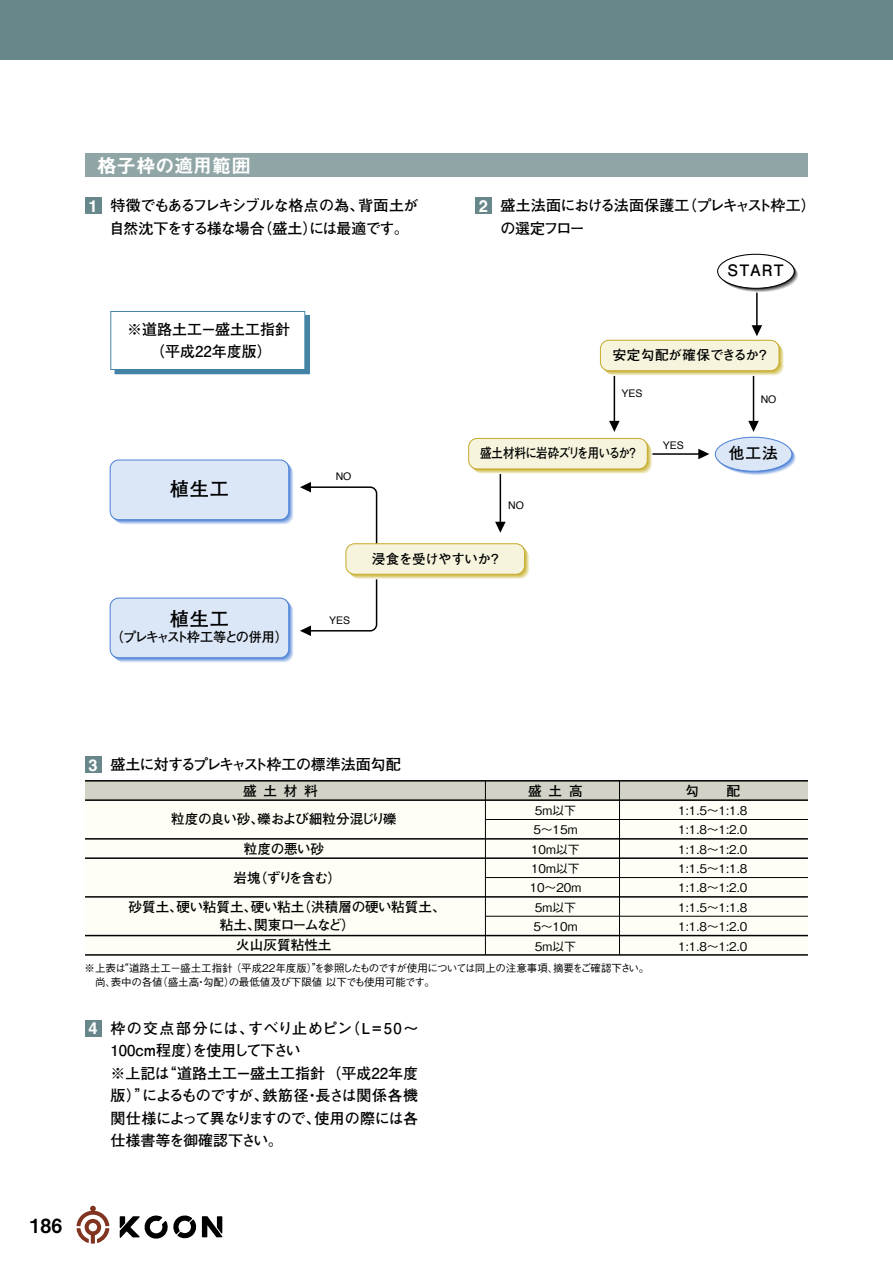
<style>
.page{position:relative;width:893px;height:1263px;background:#fff}
.page>*{position:absolute;margin:0;border:0;box-sizing:border-box;transform-origin:0 0}
.t1{font:19.5px "Midashi Go Pro MB31";letter-spacing:-.02em;color:#fff}
.t2{font:19.5px "Midashi Go Pro MB31";color:#000}
.t3{font:700 19.2px "Futo Go B101 Pro";letter-spacing:.05em;color:#000}
.t4{font:700 16.5px "Helvetica";color:#fff}
.t5{font:700 15.75px "Futo Go B101 Pro";letter-spacing:.06em;color:#000}
.t6{font:700 15px/22.5px "Futo Go B101 Pro";color:#000}
.t7{font:700 15px/22.5px "Futo Go B101 Pro";letter-spacing:-.065em;color:#000}
.t8{font:700 15px/22.5px "Futo Go B101 Pro";letter-spacing:-.085em;color:#000}
.t9{font:700 15px "Futo Go B101 Pro";letter-spacing:-.05em;color:#000}
.t10{font:700 13.65px/29.4px "Futo Go B101 Pro";letter-spacing:-.02em;color:#000;text-align:center}
.t11{font:700 13.65px/19.8px "Futo Go B101 Pro";color:#000;text-align:center}
.t12{font:700 13.5px "Futo Go B101 Pro";letter-spacing:-.04em;color:#000;scale:.85 1}
.t13{font:700 13.5px "Futo Go B101 Pro";letter-spacing:-.135em;color:#000}
.t14{font:700 13.5px "Futo Go B101 Pro";letter-spacing:.015em;color:#000}
.t15{font:700 13.5px "Futo Go B101 Pro";letter-spacing:-.04em;color:#000}
.t16{font:500 12px/19.4px "Gothic BBB Pro";color:#000;text-align:justify}
.t17{font:500 10.5px/13.6px "Gothic BBB Pro";color:#000}
.t18{font:10.5px "Helvetica";color:#000}
.s1{font-family:"Helvetica";font-size:16.5px;color:#fff}
</style>
<div class="page">
<div style="left:0;top:0;width:893px;height:60px;background:#67878b"></div>
<div style="left:85px;top:153px;width:723px;height:24px;background:#90a5a5"></div>
<div style="left:85px;top:198px;width:16px;height:16px;background:#67878b"></div>
<div style="left:475px;top:198px;width:16px;height:16px;background:#67878b"></div>
<div style="left:85px;top:1020px;width:16px;height:16px;background:#67878b"></div>
<div style="left:85px;top:757px;width:16px;height:16px;background:#67878b"></div>
<svg style="left:300px;top:482px;width:78px;height:70px"></svg>
<svg style="left:300px;top:558px;width:78px;height:78px"></svg>
<hr style="left:756px;top:277px;width:2px;height:54px;background:#000">
<svg style="left:752px;top:325px;width:10px;height:11px"></svg>
<hr style="left:614px;top:372px;width:1px;height:54px;background:#000">
<svg style="left:609px;top:421px;width:11px;height:11px"></svg>
<hr style="left:753px;top:372px;width:1px;height:54px;background:#000">
<svg style="left:748px;top:421px;width:11px;height:11px"></svg>
<hr style="left:650px;top:453px;width:54px;height:2px;background:#000">
<svg style="left:698px;top:449px;width:11px;height:10px"></svg>
<hr style="left:500px;top:473px;width:1px;height:54px;background:#000">
<svg style="left:495px;top:522px;width:11px;height:11px"></svg>
<div style="left:722px;top:258px;width:76px;height:35px;background:#f7f7f7;border-radius:50%"></div>
<svg style="left:721px;top:258px;width:77px;height:34px"></svg>
<svg style="left:720px;top:257px;width:77px;height:34px"></svg>
<svg style="left:719px;top:256px;width:76px;height:34px"></svg>
<svg style="left:718px;top:255px;width:76px;height:34px"></svg>
<div style="left:718px;top:254px;width:76px;height:34px;background:#fff;border-radius:50%"></div>
<div style="left:717px;top:254px;width:77px;height:34px;border:1px solid #000;border-radius:50%"></div>
<svg style="left:350px;top:548px;width:179px;height:31px"></svg>
<svg style="left:349px;top:547px;width:179px;height:31px"></svg>
<svg style="left:348px;top:546px;width:179px;height:31px"></svg>
<svg style="left:347px;top:545px;width:179px;height:31px"></svg>
<svg style="left:347px;top:544px;width:178px;height:31px"></svg>
<div style="left:346px;top:544px;width:178px;height:30px;background:#f6f4dd;border-radius:9px"></div>
<div style="left:346px;top:543px;width:179px;height:31px;border:1px solid #c8ad31;border-radius:9px"></div>
<svg style="left:473px;top:443px;width:179px;height:31px"></svg>
<svg style="left:472px;top:442px;width:179px;height:31px"></svg>
<svg style="left:471px;top:441px;width:179px;height:31px"></svg>
<svg style="left:471px;top:440px;width:178px;height:31px"></svg>
<svg style="left:469px;top:439px;width:179px;height:31px"></svg>
<div style="left:469px;top:438px;width:178px;height:31px;background:#f6f4dd;border-radius:9px"></div>
<div style="left:468px;top:438px;width:179px;height:31px;border:1px solid #c8ad31;border-radius:9px"></div>
<svg style="left:605px;top:345px;width:179px;height:31px"></svg>
<svg style="left:604px;top:344px;width:179px;height:31px"></svg>
<svg style="left:603px;top:343px;width:179px;height:31px"></svg>
<svg style="left:602px;top:342px;width:179px;height:31px"></svg>
<svg style="left:601px;top:341px;width:179px;height:31px"></svg>
<div style="left:600px;top:340px;width:179px;height:31px;background:#f6f4dd;border-radius:9px"></div>
<div style="left:600px;top:340px;width:179px;height:31px;border:1px solid #c8ad31;border-radius:9px"></div>
<svg style="left:113px;top:601px;width:179px;height:60px"></svg>
<svg style="left:112px;top:600px;width:179px;height:60px"></svg>
<svg style="left:111px;top:599px;width:179px;height:60px"></svg>
<div style="left:110px;top:598px;width:179px;height:60px;background:#dbe6f7;border-radius:9px"></div>
<div style="left:110px;top:598px;width:179px;height:60px;border:1px solid #5085d8;border-radius:9px"></div>
<div style="left:112px;top:462px;width:179px;height:60px;background:#8aace4;border-radius:9px"></div>
<svg style="left:111px;top:461px;width:179px;height:60px"></svg>
<div style="left:110px;top:460px;width:179px;height:60px;background:#dbe6f7;border-radius:9px"></div>
<div style="left:110px;top:460px;width:179px;height:60px;border:1px solid #5085d8;border-radius:9px"></div>
<svg style="left:719px;top:441px;width:76px;height:34px"></svg>
<svg style="left:718px;top:440px;width:76px;height:34px"></svg>
<svg style="left:717px;top:439px;width:76px;height:34px"></svg>
<div style="left:716px;top:438px;width:76px;height:34px;background:#588ad9;border-radius:50%"></div>
<div style="left:715px;top:437px;width:77px;height:34px;background:#dbe6f7;border-radius:50%"></div>
<div style="left:715px;top:437px;width:77px;height:34px;border:1px solid #5085d8;border-radius:50%"></div>
<div style="left:85px;top:781px;width:723px;height:174px;background:#fefef6"></div>
<div style="left:85px;top:781px;width:723px;height:19px;background:#d2d3c6"></div>
<hr style="left:485px;top:877px;width:323px;height:1px;background:#000">
<hr style="left:85px;top:954px;width:723px;height:2px;background:#000">
<hr style="left:485px;top:916px;width:323px;height:1px;background:#000">
<hr style="left:85px;top:857px;width:723px;height:2px;background:#000">
<hr style="left:85px;top:838px;width:723px;height:1px;background:#000">
<hr style="left:85px;top:935px;width:723px;height:1px;background:#000">
<hr style="left:85px;top:896px;width:723px;height:2px;background:#000">
<hr style="left:85px;top:780px;width:723px;height:1px;background:#000">
<hr style="left:619px;top:781px;width:1px;height:174px;background:#000">
<hr style="left:485px;top:781px;width:1px;height:174px;background:#000">
<hr style="left:85px;top:799px;width:723px;height:2px;background:#000">
<hr style="left:485px;top:819px;width:323px;height:1px;background:#000">
<div style="left:115px;top:316px;width:194px;height:58px;background:#4383a5"></div>
<div style="left:111px;top:311px;width:194px;height:58px;background:#fff"></div>
<div style="left:111px;top:311px;width:194px;height:59px;border:1px solid #4383a5"></div>
<svg style="left:77px;top:1206px;width:32px;height:37px"></svg>
<svg style="left:120px;top:1215px;width:102px;height:24px"></svg>
<h1 class="t1" style="left:97px;top:150px;width:155px">格子枠の適用範囲</h1>
<p class="t7" style="left:109px;top:192px;width:310px">特徴でもあるフレキシブルな格点の為、背面土が自然沈下をする様な場合（盛土）には最適です。</p>
<p class="t8" style="left:500px;top:192px;width:317px">盛土法面における法面保護工（プレキャスト枠工）の選定フロー</p>
<p class="t4" style="left:89px;top:196px;width:11px">1</p>
<p class="t4" style="left:479px;top:196px;width:11px">2</p>
<p class="t6" style="left:127px;top:316px;width:164px;text-align:center">※道路土工－盛土工指針（平成22年度版）</p>
<p class="t3" style="left:170px;top:473px;width:61px">植生工</p>
<p class="t3" style="left:170px;top:603px;width:61px">植生工</p>
<p class="t13" style="left:111px;top:626px;width:179px">（プレキャスト枠工等との併用）</p>
<p class="t5" style="left:728px;top:258px;width:57px">START</p>
<p class="t18" style="left:336px;top:468px;width:17px">NO</p>
<p class="t18" style="left:329px;top:612px;width:23px">YES</p>
<p class="t14" style="left:613px;top:344px;width:159px">安定勾配が確保できるか？</p>
<p class="t18" style="left:622px;top:385px;width:23px">YES</p>
<p class="t12" style="left:480px;top:442px;width:188px">盛土材料に岩砕ズリを用いるか？</p>
<p class="t18" style="left:508px;top:497px;width:17px">NO</p>
<p class="t15" style="left:372px;top:548px;width:131px">浸食を受けやすいか？</p>
<p class="t18" style="left:663px;top:437px;width:23px">YES</p>
<p class="t18" style="left:761px;top:391px;width:17px">NO</p>
<p class="t5" style="left:729px;top:441px;width:51px">他工法</p>
<p class="t9" style="left:89px;top:753px;width:314px"><span class="s1">3</span> 盛土に対するプレキャスト枠工の標準法面勾配</p>
<p class="t10" style="left:171px;top:775px;width:227px;line-height:28.2px">盛土材料<br>粒度の良い砂、礫および細粒分混じり礫</p>
<p class="t10" style="left:128px;top:832px;width:319px">粒度の悪い砂<br>岩塊（ずりを含む）<br>砂質土、硬い粘質土、硬い粘土（洪積層の硬い粘質土、</p>
<p class="t11" style="left:220px;top:913px;width:137px">粘土、関東ロームなど）火山灰質粘性土</p>
<p class="t10" style="left:528px;top:774px;width:56px">盛土高</p>
<p class="t16" style="left:530px;top:799px;width:53px;text-align:center">5m以下<br>5～15m<br>10m以下<br>10m以下<br>10～20m<br>5m以下<br>5～10m<br>5m以下</p>
<p class="t17" style="left:85px;top:960px;width:566px">※上表は“道路土工－盛土工指針 （平成22年度版）”を参照したものですが使用については同上の注意事項、摘要をご確認下さい。　尚、表中の各値（盛土高・勾配）の最低値及び下限値 以下でも使用可能です。</p>
<p class="t4" style="left:89px;top:1018px;width:11px">4</p>
<p class="t6" style="left:110px;top:1015px;width:309px">枠の交点部分には、すべり止めピン（L=50～<br>100cm程度）を使用して下さい<br>※上記は“道路土工－盛土工指針 （平成22年度版）”によるものですが、鉄筋径・長さは関係各機関仕様によって異なりますので、使用の際には各仕様書等を御確認下さい。</p>
<h1 class="t2" style="left:30px;top:1210px;width:34px">186</h1>
<p class="t10" style="left:686px;top:774px;width:56px">勾　配</p>
<p class="t16" style="left:678px;top:799px;width:71px">1:1.5～1:1.8<br>1:1.8～1:2.0<br>1:1.8～1:2.0<br>1:1.5～1:1.8<br>1:1.8～1:2.0<br>1:1.5～1:1.8<br>1:1.8～1:2.0<br>1:1.8～1:2.0</p>
</div>
